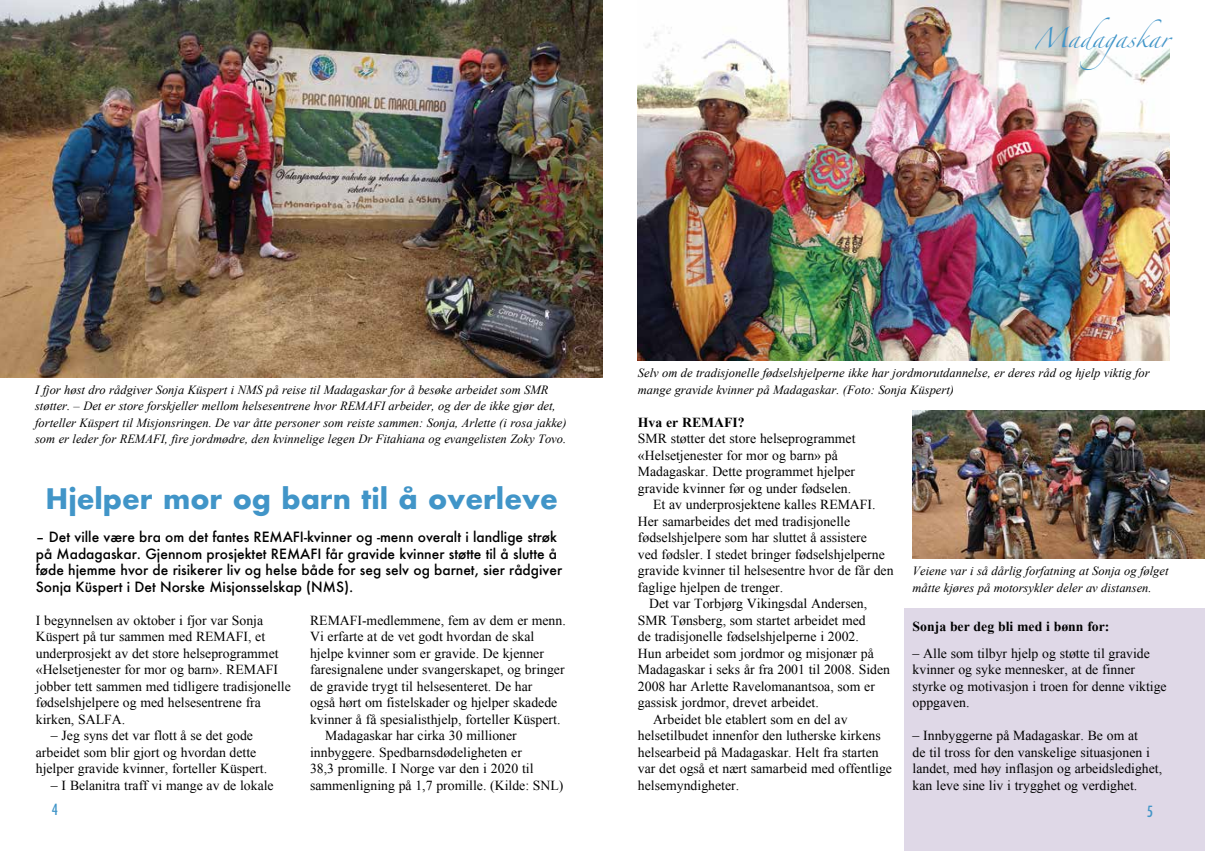
<style>
.page{position:relative;width:1205px;height:851px;background:#fff}
.page>*{position:absolute;margin:0;border:0;box-sizing:border-box;transform-origin:0 0}
.t1{font:700 27.5px "Futura";color:#4195c8}
.t2{font:17.5px "Zapfino";color:#4195c8}
.t3{font:500 condensed 15px "Futura";color:#4195c8}
.t4{font:13.75px/16.5px "Times New Roman";color:#000}
.t5{font:500 13.75px/16.5px "Futura";color:#000}
.t6{font:700 13.75px "Times New Roman";color:#000}
.t7{font:italic 12.5px/16.5px "Times New Roman";color:#000}
</style>
<div class="page">
<img style="left:638px;top:0;width:531px;height:360px">
<div style="left:904px;top:608px;width:301px;height:242px;background:#dfd8e7"></div>
<img style="left:912px;top:410px;width:293px;height:148px">
<img style="left:0;top:0;width:602px;height:377px">
<p class="t2" style="left:1035px;top:30px;width:136px">Madagaskar</p>
<p class="t7" style="left:35px;top:381px;width:533px">I fjor høst dro rådgiver Sonja Küspert i NMS på reise til Madagaskar for å besøke arbeidet som SMR støtter. – Det er store forskjeller mellom helsesentrene hvor REMAFI arbeider, og der de ikke gjør det, forteller Küspert til Misjonsringen. De var åtte personer som reiste sammen: Sonja, Arlette (i rosa jakke) som er leder for REMAFI, fire jordmødre, den kvinnelige legen Dr Fitahiana og evangelisten Zoky Tovo.</p>
<h1 class="t1" style="left:45px;top:479px;width:514px">Hjelper mor og barn til å overleve</h1>
<p class="t5" style="left:36px;top:528px;width:528px">– Det ville være bra om det fantes REMAFI-kvinner og -menn overalt i landlige strøk på Madagaskar. Gjennom prosjektet REMAFI får gravide kvinner støtte til å slutte å føde hjemme hvor de risikerer liv og helse både for seg selv og barnet, sier rådgiver Sonja Küspert i Det Norske Misjonsselskap (NMS).</p>
<p class="t4" style="left:36px;top:611px;width:256px">I begynnelsen av oktober i fjor var Sonja Küspert på tur sammen med REMAFI, et underprosjekt av det store helseprogrammet «Helsetjenester for mor og barn». REMAFI jobber tett sammen med tidligere tradisjonelle fødselshjelpere og med helsesentrene fra kirken, SALFA.</p>
<p class="t4" style="left:36px;top:727px;width:233px;text-indent:15px">– Jeg syns det var flott å se det gode arbeidet som blir gjort og hvordan dette hjelper gravide kvinner, forteller Küspert.</p>
<p class="t4" style="left:51px;top:776px;width:224px">– I Belanitra traff vi mange av de lokale</p>
<p class="t4" style="left:310px;top:611px;width:257px">REMAFI-medlemmene, fem av dem er menn.</p>
<p class="t4" style="left:310px;top:628px;width:226px">Vi erfarte at de vet godt hvordan de skal</p>
<p class="t4" style="left:310px;top:644px;width:235px">hjelpe kvinner som er gravide. De kjenner</p>
<p class="t4" style="left:310px;top:661px;width:256px">faresignalene under svangerskapet, og bringer</p>
<p class="t4" style="left:310px;top:677px;width:224px">de gravide trygt til helsesenteret. De har</p>
<p class="t4" style="left:310px;top:694px;width:249px">også hørt om fistelskader og hjelper skadede</p>
<p class="t4" style="left:310px;top:710px;width:252px">kvinner å få spesialisthjelp, forteller Küspert.</p>
<p class="t4" style="left:325px;top:727px;width:193px">Madagaskar har cirka 30 millioner</p>
<p class="t4" style="left:310px;top:743px;width:213px">innbyggere. Spedbarnsdødeligheten er</p>
<p class="t4" style="left:310px;top:760px;width:225px">38,3 promille. I Norge var den i 2020 til</p>
<p class="t4" style="left:310px;top:776px;width:255px">sammenligning på 1,7 promille. (Kilde: SNL)</p>
<p class="t7" style="left:638px;top:364px;width:513px">Selv om de tradisjonelle fødselshjelperne ikke har jordmorutdannelse, er deres råd og hjelp viktig for mange gravide kvinner på Madagaskar. (Foto: Sonja Küspert)</p>
<p class="t6" style="left:638px;top:412px;width:108px">Hva er REMAFI?</p>
<p class="t4" style="left:638px;top:430px;width:219px">SMR støtter det store helseprogrammet</p>
<p class="t4" style="left:638px;top:446px;width:201px">«Helsetjenester for mor og barn» på</p>
<p class="t4" style="left:638px;top:463px;width:219px">Madagaskar. Dette programmet hjelper</p>
<p class="t4" style="left:638px;top:479px;width:215px">gravide kvinner før og under fødselen.</p>
<p class="t4" style="left:653px;top:496px;width:224px">Et av underprosjektene kalles REMAFI.</p>
<p class="t4" style="left:638px;top:512px;width:214px">Her samarbeides det med tradisjonelle</p>
<p class="t4" style="left:638px;top:529px;width:230px">fødselshjelpere som har sluttet å assistere</p>
<p class="t4" style="left:638px;top:545px;width:248px">ved fødsler. I stedet bringer fødselshjelperne</p>
<p class="t4" style="left:638px;top:562px;width:257px">gravide kvinner til helsesentre hvor de får den</p>
<p class="t4" style="left:638px;top:578px;width:147px">faglige hjelpen de trenger.</p>
<p class="t4" style="left:649px;top:595px;width:219px">Det var Torbjørg Vikingsdal Andersen,</p>
<p class="t4" style="left:638px;top:611px;width:229px">SMR Tønsberg, som startet arbeidet med</p>
<p class="t4" style="left:638px;top:628px;width:222px">de tradisjonelle fødselshjelperne i 2002.</p>
<p class="t4" style="left:638px;top:644px;width:237px">Hun arbeidet som jordmor og misjonær på</p>
<p class="t4" style="left:638px;top:661px;width:254px">Madagaskar i seks år fra 2001 til 2008. Siden</p>
<p class="t4" style="left:638px;top:677px;width:238px">2008 har Arlette Ravelomanantsoa, som er</p>
<p class="t4" style="left:638px;top:694px;width:182px">gassisk jordmor, drevet arbeidet.</p>
<p class="t4" style="left:653px;top:710px;width:196px">Arbeidet ble etablert som en del av</p>
<p class="t4" style="left:638px;top:727px;width:244px">helsetilbudet innenfor den lutherske kirkens</p>
<p class="t4" style="left:638px;top:743px;width:242px">helsearbeid på Madagaskar. Helt fra starten</p>
<p class="t4" style="left:638px;top:760px;width:256px">var det også et nært samarbeid med offentlige</p>
<p class="t4" style="left:638px;top:776px;width:103px">helsemyndigheter.</p>
<p class="t7" style="left:912px;top:562px;width:257px">Veiene var i så dårlig forfatning at Sonja og følget måtte kjøres på motorsykler deler av distansen.</p>
<p class="t6" style="left:912px;top:617px;width:198px">Sonja ber deg bli med i bønn for:</p>
<p class="t4" style="left:912px;top:644px;width:256px">– Alle som tilbyr hjelp og støtte til gravide kvinner og syke mennesker, at de finner styrke og motivasjon i troen for denne viktige oppgaven.</p>
<p class="t4" style="left:912px;top:727px;width:251px">– Innbyggerne på Madagaskar. Be om at<br>de til tross for den vanskelige situasjonen i landet, med høy inflasjon og arbeidsledighet, kan leve sine liv i trygghet og verdighet.</p>
<p class="t3" style="left:52px;top:799px;width:8px">4</p>
<p class="t3" style="left:1147px;top:802px;width:8px">5</p>
</div>
